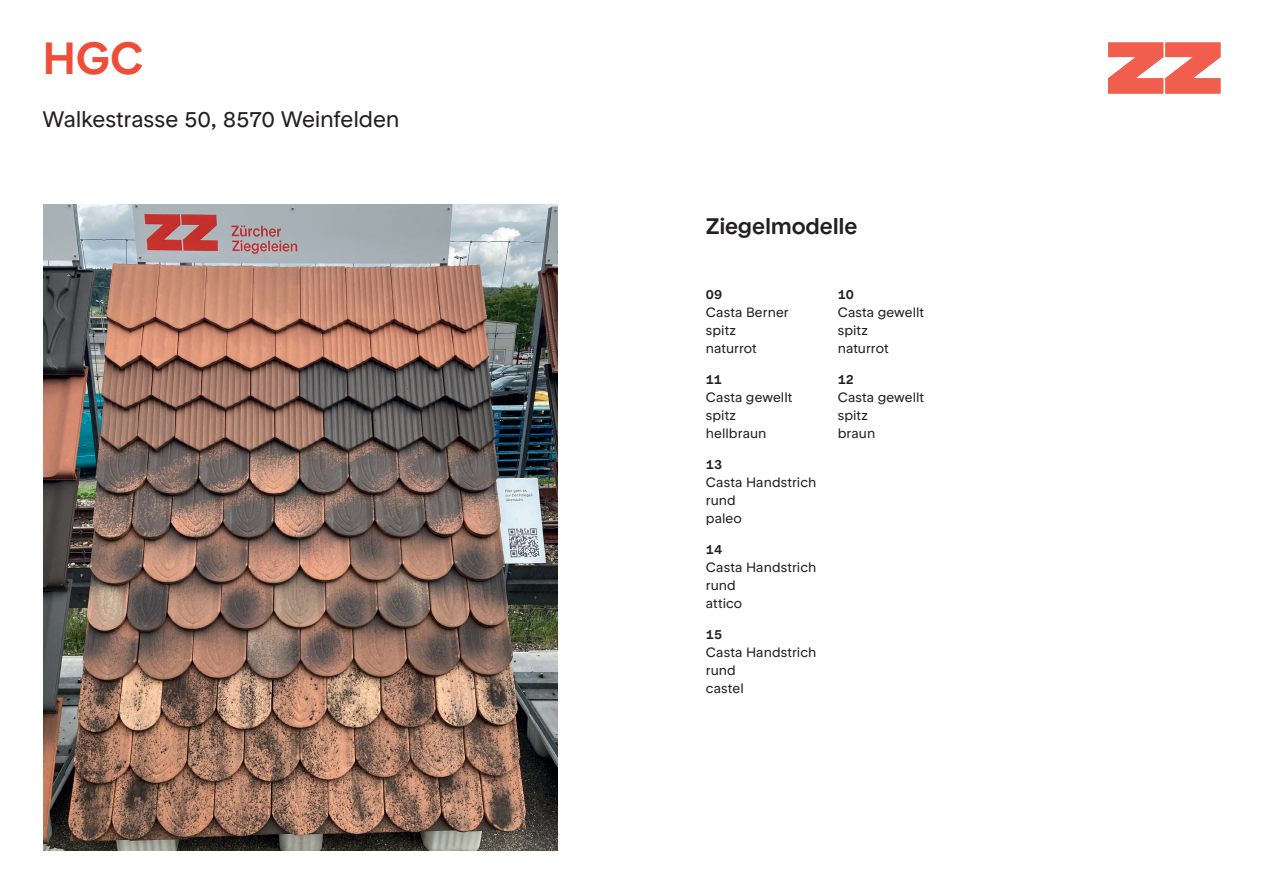
<style>
.page{position:relative;width:1263px;height:893px;background:#fff}
.page>*{position:absolute;margin:0;border:0;box-sizing:border-box;transform-origin:0 0}
.t1{font:500 45px "ZZ Rondelle";color:#ef4d37}
.t2{font:22.5px "ZZ Rondelle";letter-spacing:-.015em;color:#231f20}
.t3{font:500 22.5px "ZZ Rondelle";letter-spacing:-.005em;color:#231f20}
.t4{font:13.5px/18px "ZZ Rondelle";letter-spacing:.005em;color:#231f20}
.t5{font:500 13.5px "ZZ Rondelle";color:#231f20}
</style>
<div class="page">
<svg style="left:1108px;top:43px;width:112px;height:51px"></svg>
<img style="left:43px;top:204px;width:514px;height:646px">
<h1 class="t1" style="left:43px;top:31px;width:103px">HGC</h1>
<h2 class="t2" style="left:43px;top:106px;width:358px">Walkestrasse 50, 8570 Weinfelden</h2>
<h2 class="t3" style="left:706px;top:213px;width:153px">Ziegelmodelle</h2>
<p class="t5" style="left:706px;top:286px;width:18px">09</p>
<p class="t4" style="left:706px;top:303px;width:84px">Casta Berner spitz naturrot</p>
<p class="t5" style="left:706px;top:371px;width:18px">11</p>
<p class="t4" style="left:706px;top:388px;width:88px">Casta gewellt spitz hellbraun</p>
<p class="t5" style="left:706px;top:456px;width:18px">13</p>
<p class="t4" style="left:706px;top:473px;width:112px">Casta Handstrich rund<br>paleo</p>
<p class="t5" style="left:706px;top:541px;width:18px">14</p>
<p class="t4" style="left:706px;top:558px;width:112px">Casta Handstrich rund<br>attico</p>
<p class="t5" style="left:706px;top:626px;width:18px">15</p>
<p class="t4" style="left:706px;top:643px;width:112px">Casta Handstrich rund<br>castel</p>
<p class="t5" style="left:838px;top:286px;width:18px">10</p>
<p class="t4" style="left:838px;top:303px;width:88px">Casta gewellt spitz<br>naturrot</p>
<p class="t5" style="left:838px;top:371px;width:18px">12</p>
<p class="t4" style="left:838px;top:388px;width:88px">Casta gewellt spitz<br>braun</p>
</div>
